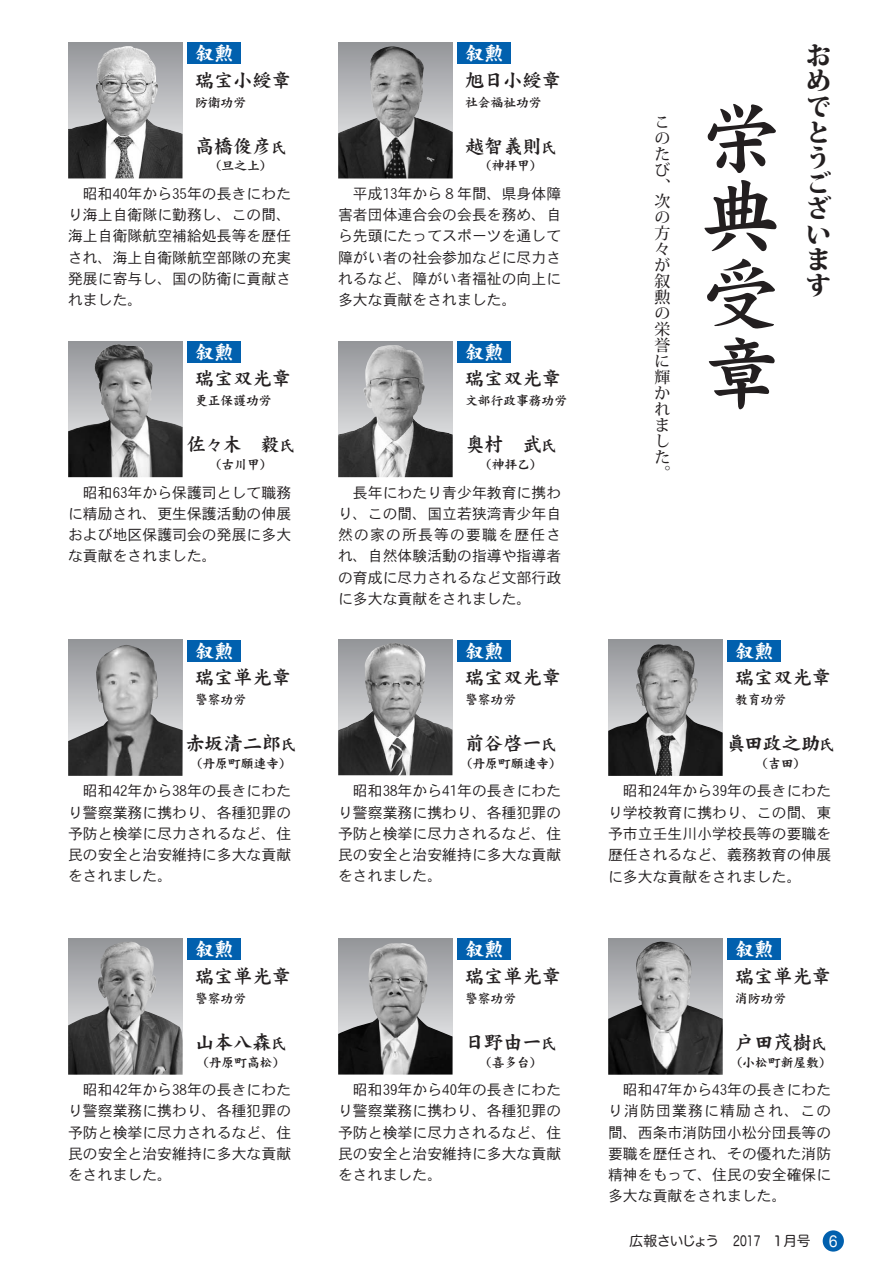
<style>
.page{position:relative;width:893px;height:1263px;background:#fff}
.page>*{position:absolute;margin:0;border:0;box-sizing:border-box;transform-origin:0 0}
.t1{font:78.6px/78.6px "DF Kai Sho Std W9";color:#231f20;text-align:justify}
.t2{font:800 25.5px/25.5px "Koz Min Pr 6 N";color:#231f20}
.t3{font:19.2px "DF Kai Sho Std W9";color:#231f20}
.t4{font:19.2px "DF Kai Sho Std W12";color:#fff}
.t5{font:500 15.9px/15.9px "Koz Min Pr 6 N";color:#231f20}
.t6{font:14.85px/21.3px "DFHS Gothic Std W3";color:#231f20;text-align:justify}
.t7{font:13.8px "Hira Maru Pro W4";letter-spacing:-.04em;color:#231f20}
.t8{font:12.75px "DF Kai Sho Std W9";color:#231f20}
.s1{font-size:14.85px}
.s2{font-size:16.2px}
.s3{font-size:15px;color:#fff}
</style>
<div class="page">
<div style="left:458px;top:43px;width:53px;height:21px;background:#0160ae"></div>
<div style="left:458px;top:341px;width:53px;height:21px;background:#0160ae"></div>
<div style="left:458px;top:640px;width:53px;height:21px;background:#0160ae"></div>
<div style="left:458px;top:939px;width:53px;height:21px;background:#0160ae"></div>
<div style="left:728px;top:640px;width:53px;height:21px;background:#0160ae"></div>
<div style="left:728px;top:939px;width:53px;height:21px;background:#0160ae"></div>
<div style="left:188px;top:43px;width:53px;height:21px;background:#0160ae"></div>
<div style="left:188px;top:341px;width:53px;height:21px;background:#0160ae"></div>
<div style="left:188px;top:640px;width:53px;height:21px;background:#0160ae"></div>
<div style="left:188px;top:939px;width:53px;height:21px;background:#0160ae"></div>
<div style="left:338px;top:42px;width:115px;height:137px;background:#949699"></div>
<img style="left:338px;top:46px;width:115px;height:132px">
<div style="left:68px;top:42px;width:115px;height:137px;background:#949699"></div>
<img style="left:68px;top:46px;width:114px;height:132px">
<div style="left:338px;top:341px;width:115px;height:136px;background:#95979a"></div>
<img style="left:338px;top:345px;width:115px;height:132px">
<div style="left:68px;top:341px;width:115px;height:136px;background:#949699"></div>
<img style="left:68px;top:344px;width:115px;height:133px">
<div style="left:608px;top:640px;width:115px;height:136px;background:#95979a"></div>
<img style="left:608px;top:644px;width:115px;height:132px">
<div style="left:338px;top:640px;width:115px;height:136px;background:#949699"></div>
<img style="left:338px;top:643px;width:114px;height:132px">
<div style="left:68px;top:640px;width:115px;height:136px;background:#95979a"></div>
<img style="left:68px;top:645px;width:115px;height:131px">
<img style="left:608px;top:941px;width:115px;height:134px">
<div style="left:338px;top:939px;width:115px;height:136px;background:#95979a"></div>
<img style="left:338px;top:943px;width:115px;height:131px">
<img style="left:68px;top:941px;width:115px;height:134px">
<div style="left:823px;top:1230px;width:21px;height:21px;background:#0160ae;border-radius:50%"></div>
<p class="t4" style="left:195px;top:43px;width:40px">叙勲</p>
<p class="t3" style="left:195px;top:69px;width:97px">瑞宝小綬章</p>
<p class="t8" style="left:195px;top:95px;width:53px">防衛功労</p>
<p class="t3" style="left:195px;top:135px;width:93px">高橋俊彦<span class="s1">氏</span></p>
<p class="t8" style="left:209px;top:159px;width:65px">（旦之上）</p>
<p class="t6" style="left:68px;top:183px;width:225px">　昭和40年から35年の長きにわたり海上自衛隊に勤務し、この間、海上自衛隊航空補給処長等を歴任され、海上自衛隊航空部隊の充実発展に寄与し、国の防衛に貢献されました。</p>
<p class="t4" style="left:195px;top:341px;width:40px">叙勲</p>
<p class="t3" style="left:195px;top:368px;width:97px">瑞宝双光章</p>
<p class="t8" style="left:195px;top:394px;width:78px">更正保護功労</p>
<p class="t3" style="left:187px;top:434px;width:109px">佐<span class="s2">々</span>木　毅<span class="s1">氏</span></p>
<p class="t8" style="left:209px;top:458px;width:65px">（古川甲）</p>
<p class="t6" style="left:68px;top:481px;width:225px">　昭和63年から保護司として職務に精励され、更生保護活動の伸展および地区保護司会の発展に多大な貢献をされました。</p>
<p class="t4" style="left:195px;top:640px;width:40px">叙勲</p>
<p class="t3" style="left:195px;top:667px;width:97px">瑞宝単光章</p>
<p class="t8" style="left:195px;top:693px;width:53px">警察功労</p>
<p class="t3" style="left:185px;top:733px;width:112px">赤坂清二郎<span class="s1">氏</span></p>
<p class="t8" style="left:190px;top:756px;width:104px">（丹原町願連寺）</p>
<p class="t4" style="left:465px;top:43px;width:40px">叙勲</p>
<p class="t3" style="left:465px;top:69px;width:97px">旭日小綬章</p>
<p class="t8" style="left:465px;top:95px;width:78px">社会福祉功労</p>
<p class="t3" style="left:465px;top:135px;width:93px">越智義則<span class="s1">氏</span></p>
<p class="t8" style="left:479px;top:159px;width:65px">（神拝甲）</p>
<p class="t6" style="left:338px;top:183px;width:225px">　平成13年から８年間、県身体障害者団体連合会の会長を務め、自ら先頭にたってスポーツを通して障がい者の社会参加などに尽力されるなど、障がい者福祉の向上に多大な貢献をされました。</p>
<p class="t4" style="left:465px;top:341px;width:40px">叙勲</p>
<p class="t3" style="left:465px;top:368px;width:97px">瑞宝双光章</p>
<p class="t8" style="left:465px;top:394px;width:104px">文部行政事務功労</p>
<p class="t3" style="left:465px;top:434px;width:93px">奥村　武<span class="s1">氏</span></p>
<p class="t8" style="left:479px;top:458px;width:65px">（神拝乙）</p>
<p class="t6" style="left:338px;top:481px;width:225px">　長年にわたり青少年教育に携わり、この間、国立若狭湾青少年自然の家の所長等の要職を歴任され、自然体験活動の指導や指導者の育成に尽力されるなど文部行政に多大な貢献をされました。</p>
<p class="t4" style="left:465px;top:640px;width:40px">叙勲</p>
<p class="t3" style="left:465px;top:667px;width:97px">瑞宝双光章</p>
<p class="t8" style="left:465px;top:693px;width:53px">警察功労</p>
<p class="t3" style="left:465px;top:733px;width:93px">前谷啓一<span class="s1">氏</span></p>
<p class="t8" style="left:460px;top:756px;width:104px">（丹原町願連寺）</p>
<p class="t5" style="left:655px;top:114px;width:17px">このたび、次の方々が叙勲の栄誉に輝かれました。</p>
<h1 class="t1" style="left:701px;top:97px;width:77px">栄典受章</h1>
<h2 class="t2" style="left:806px;top:43px;width:27px">おめでとうございます</h2>
<p class="t4" style="left:735px;top:640px;width:40px">叙勲</p>
<p class="t3" style="left:735px;top:667px;width:97px">瑞宝双光章</p>
<p class="t8" style="left:735px;top:693px;width:53px">教育功労</p>
<p class="t3" style="left:727px;top:733px;width:109px">眞田政之助<span class="s1">氏</span></p>
<p class="t8" style="left:755px;top:756px;width:53px">（吉田）</p>
<p class="t6" style="left:68px;top:780px;width:225px">　昭和42年から38年の長きにわたり警察業務に携わり、各種犯罪の予防と検挙に尽力されるなど、住民の安全と治安維持に多大な貢献をされました。</p>
<p class="t6" style="left:338px;top:780px;width:225px">　昭和38年から41年の長きにわたり警察業務に携わり、各種犯罪の予防と検挙に尽力されるなど、住民の安全と治安維持に多大な貢献をされました。</p>
<p class="t6" style="left:608px;top:780px;width:225px">　昭和24年から39年の長きにわたり学校教育に携わり、この間、東予市立壬生川小学校長等の要職を歴任されるなど、義務教育の伸展に多大な貢献をされました。</p>
<p class="t4" style="left:195px;top:939px;width:40px">叙勲</p>
<p class="t3" style="left:195px;top:965px;width:97px">瑞宝単光章</p>
<p class="t8" style="left:195px;top:991px;width:53px">警察功労</p>
<p class="t3" style="left:195px;top:1031px;width:93px">山本八森<span class="s1">氏</span></p>
<p class="t8" style="left:196px;top:1055px;width:91px">（丹原町高松）</p>
<p class="t6" style="left:68px;top:1079px;width:225px">　昭和42年から38年の長きにわたり警察業務に携わり、各種犯罪の予防と検挙に尽力されるなど、住民の安全と治安維持に多大な貢献をされました。</p>
<p class="t4" style="left:465px;top:939px;width:40px">叙勲</p>
<p class="t3" style="left:465px;top:965px;width:97px">瑞宝単光章</p>
<p class="t8" style="left:465px;top:991px;width:53px">警察功労</p>
<p class="t3" style="left:465px;top:1031px;width:93px">日野由一<span class="s1">氏</span></p>
<p class="t8" style="left:479px;top:1055px;width:65px">（喜多台）</p>
<p class="t6" style="left:338px;top:1079px;width:225px">　昭和39年から40年の長きにわたり警察業務に携わり、各種犯罪の予防と検挙に尽力されるなど、住民の安全と治安維持に多大な貢献をされました。</p>
<p class="t4" style="left:735px;top:939px;width:40px">叙勲</p>
<p class="t3" style="left:735px;top:965px;width:97px">瑞宝単光章</p>
<p class="t8" style="left:735px;top:991px;width:53px">消防功労</p>
<p class="t3" style="left:735px;top:1031px;width:93px">戸田茂樹<span class="s1">氏</span></p>
<p class="t8" style="left:730px;top:1055px;width:104px">（小松町新屋敷）</p>
<p class="t6" style="left:608px;top:1079px;width:225px">　昭和47年から43年の長きにわたり消防団業務に精励され、この間、西条市消防団小松分団長等の要職を歴任され、その優れた消防精神をもって、住民の安全確保に多大な貢献をされました。</p>
<p class="t7" style="left:629px;top:1229px;width:210px">広報さいじょう 2017 １月号 <span class="s3">6</span></p>
</div>
